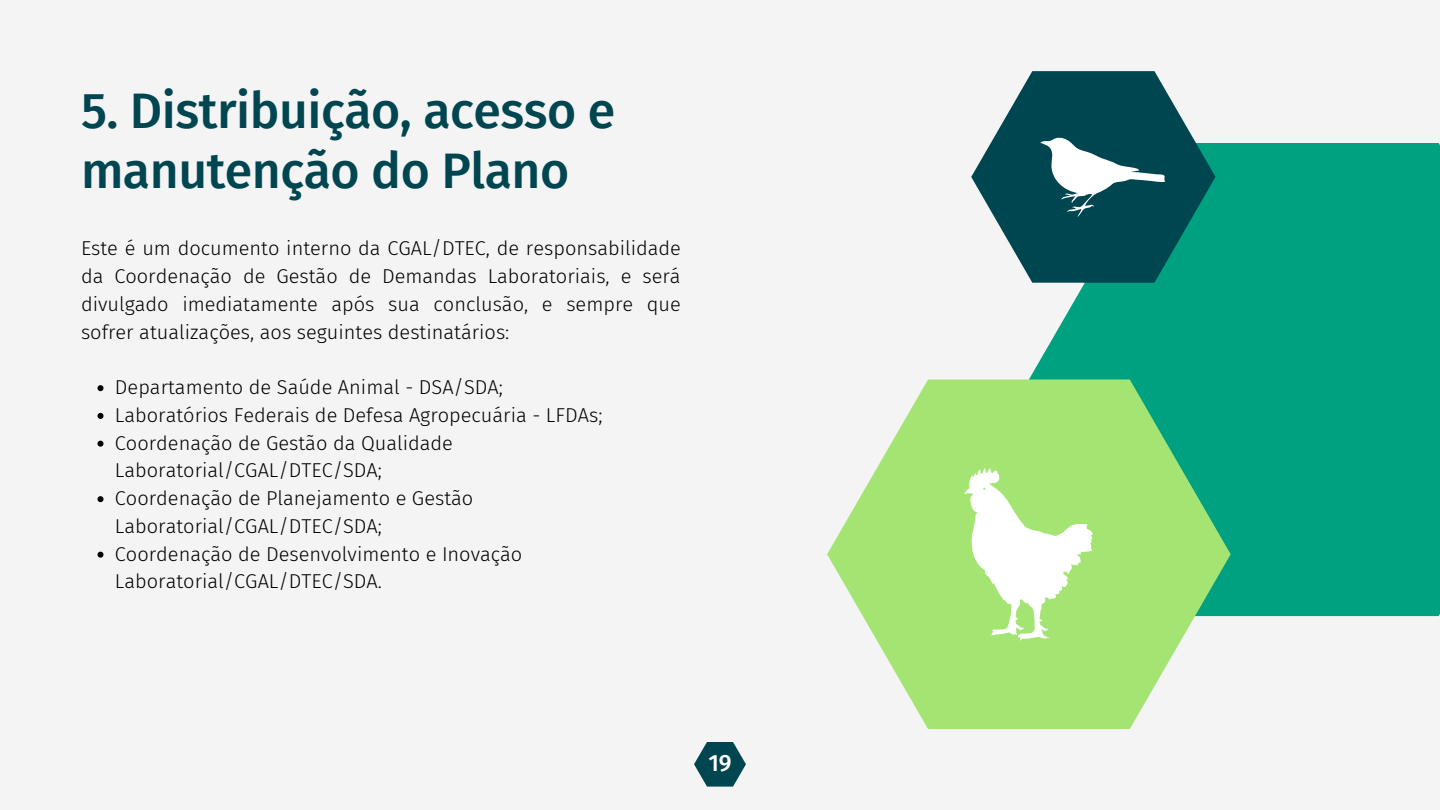
<style>
.page{position:relative;width:1440px;height:810px;background:#f4f4f4}
.page>*{position:absolute;margin:0;border:0;box-sizing:border-box;transform-origin:0 0}
.t1{font:500 50px/60px "Fira Sans";letter-spacing:-.01em;color:#004651}
.t2{font:500 23.5px "Fira Sans";color:#fff}
.t3{font:300 20px/27.8px "Fira Sans";color:#000}
</style>
<div class="page">
<svg style="left:98px;top:385px;width:6px;height:6px"></svg>
<svg style="left:98px;top:413px;width:6px;height:6px"></svg>
<svg style="left:98px;top:441px;width:6px;height:6px"></svg>
<svg style="left:98px;top:496px;width:6px;height:6px"></svg>
<svg style="left:98px;top:552px;width:6px;height:6px"></svg>
<svg style="left:694px;top:742px;width:52px;height:45px"></svg>
<div style="left:1029px;top:143px;width:411px;height:473px;background:#00a181"></div>
<svg style="left:827px;top:380px;width:404px;height:349px;fill:#a4e473"></svg>
<svg style="left:964px;top:468px;width:129px;height:173px"></svg>
<svg style="left:971px;top:71px;width:245px;height:212px;fill:#004651"></svg>
<svg style="left:1040px;top:137px;width:126px;height:80px"></svg>
<h1 class="t1" style="left:81px;top:81px;width:536px">5. Distribuição, acesso e manutenção do Plano</h1>
<p class="t3" style="left:81px;top:235px;width:602px;text-align:justify">Este é um documento interno da CGAL/DTEC, de responsabilidade da Coordenação de Gestão de Demandas Laboratoriais, e será divulgado imediatamente após sua conclusão, e sempre que sofrer atualizações, aos seguintes destinatários:</p>
<p class="t3" style="left:115px;top:374px;width:489px">Departamento de Saúde Animal - DSA/SDA; Laboratórios Federais de Defesa Agropecuária - LFDAs; Coordenação de Gestão da Qualidade Laboratorial/CGAL/DTEC/SDA;<br>Coordenação de Planejamento e Gestão Laboratorial/CGAL/DTEC/SDA;<br>Coordenação de Desenvolvimento e Inovação Laboratorial/CGAL/DTEC/SDA.</p>
<p class="t2" style="left:708px;top:749px;width:25px">19</p>
</div>
